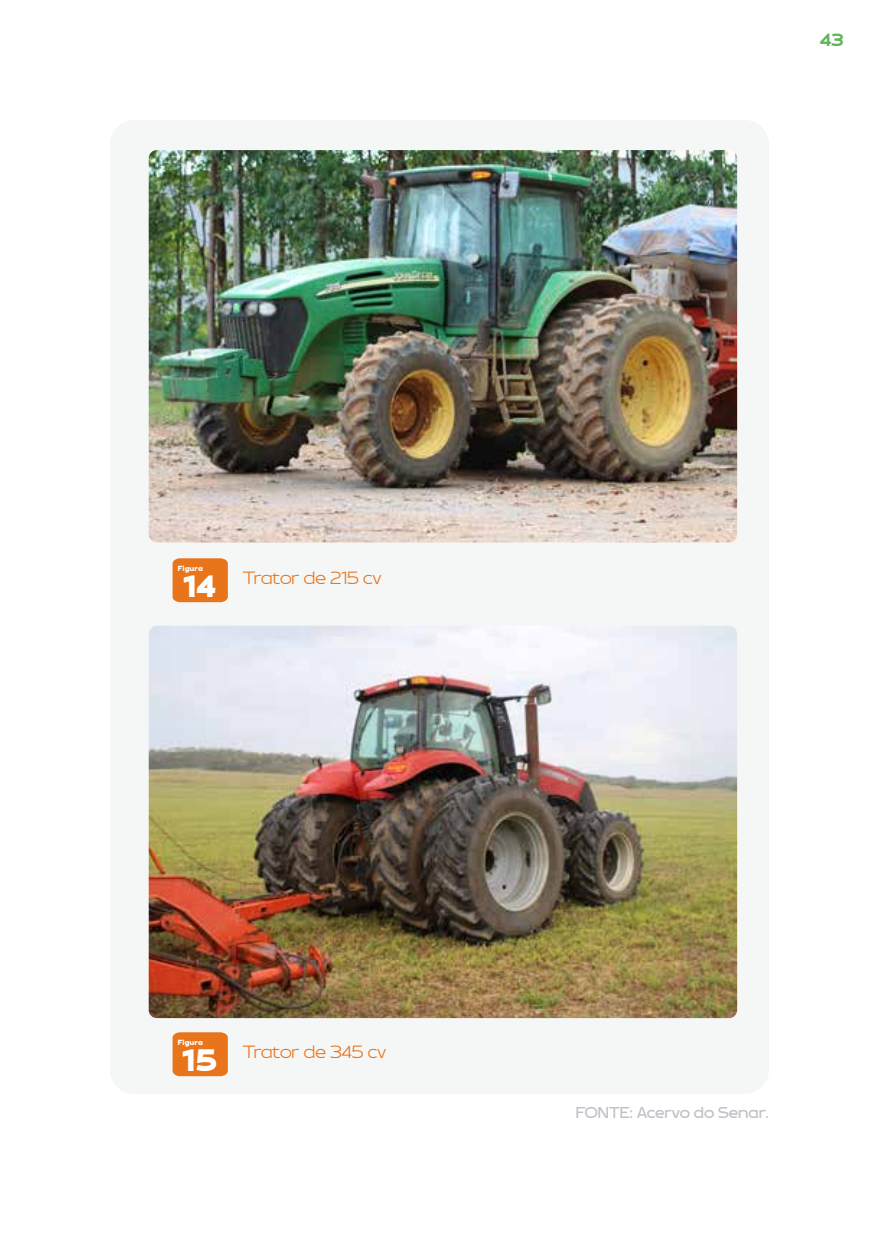
<style>
.page{position:relative;width:879px;height:1248px;background:#fff}
.page>*{position:absolute;margin:0;border:0;box-sizing:border-box;transform-origin:0 0}
.t1{font:900 31.6px "Brinnan";color:#fff}
.t2{font:300 18px "Brinnan";letter-spacing:-.005em;color:#e8751c}
.t3{font:700 18px "Brinnan";color:#61b559}
.t4{font:16px "Brinnan";color:#bfc2c7}
.t5{font:900 7.6px "Brinnan";color:#fff}
</style>
<div class="page">
<div style="left:110px;top:120px;width:659px;height:973px;background:#f5f7f7;border-radius:24px"></div>
<div style="left:173px;top:558px;width:55px;height:44px;background:#e8751c"></div>
<div style="left:173px;top:1032px;width:55px;height:44px;background:#e8751c"></div>
<img style="left:149px;top:150px;width:588px;height:392px">
<img style="left:149px;top:626px;width:588px;height:391px">
<p class="t3" style="left:819px;top:30px;width:25px">43</p>
<p class="t5" style="left:178px;top:563px;width:26px">Figura</p>
<h1 class="t1" style="left:183px;top:567px;width:35px">14</h1>
<p class="t2" style="left:243px;top:568px;width:140px">Trator de 215 cv</p>
<p class="t5" style="left:178px;top:1037px;width:26px">Figura</p>
<h1 class="t1" style="left:182px;top:1041px;width:36px">15</h1>
<p class="t2" style="left:243px;top:1042px;width:145px">Trator de 345 cv</p>
<p class="t4" style="left:576px;top:1103px;width:195px">FONTE: Acervo do Senar.</p>
</div>
